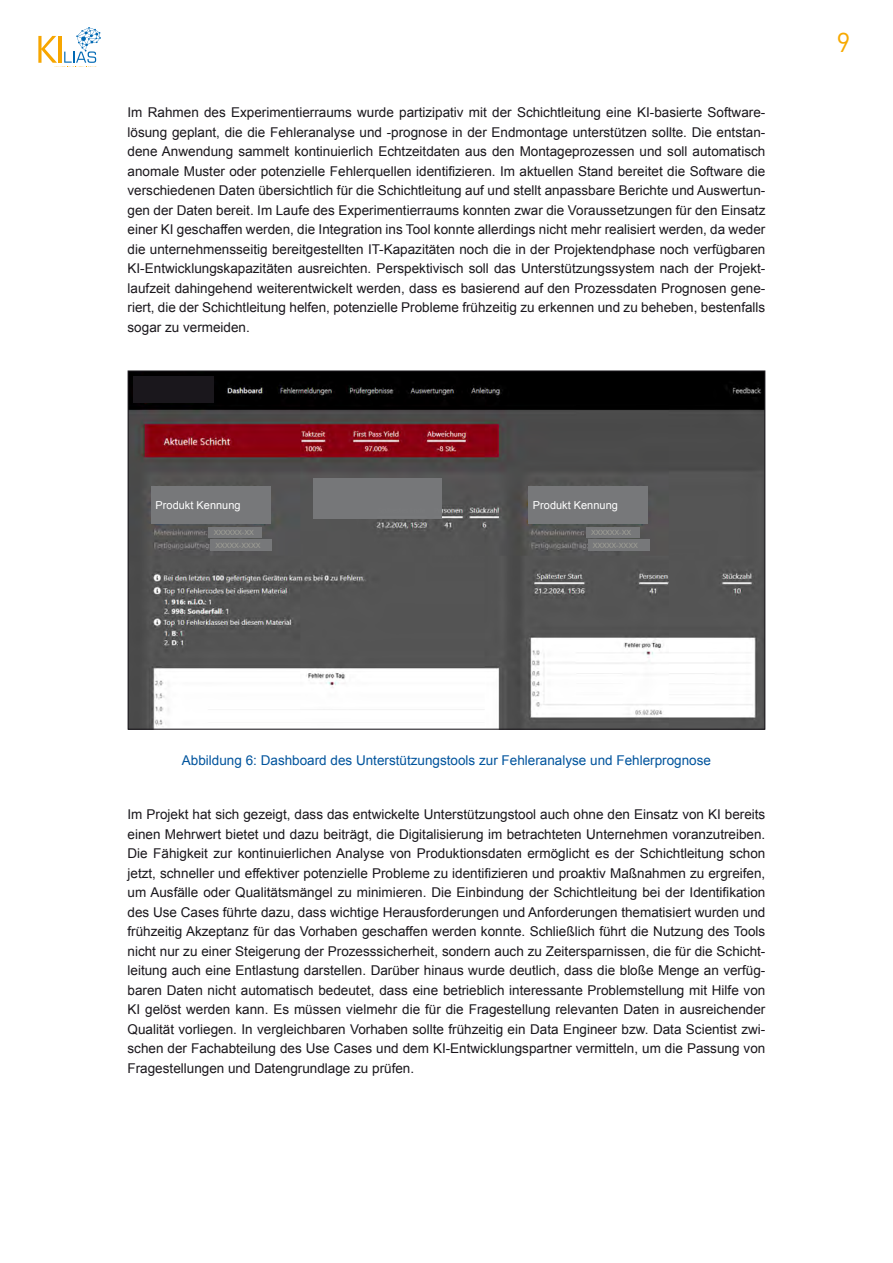
<style>
.page{position:relative;width:893px;height:1263px;background:#fff}
.page>*{position:absolute;margin:0;border:0;box-sizing:border-box;transform-origin:0 0}
.t1{font:27px "DIN";color:#f7a900}
.Fließ_Arial_9pt{font:13.5px/19.5px "Arial MT3";color:#1a171c;text-align:justify}
.BU{font:13.5px "Arial MT3";color:#00549d}
.t2{font:10.95px "Arial MT3";letter-spacing:.005em;color:#fff}
.t3{font:7.2px/12.6px "Arial MT3";letter-spacing:-.02em;color:#9f9f96}
.s1{font-family:"Arial MT2"}
</style>
<div class="page">
<hr style="left:59px;top:36px;width:3px;height:27px;background:#f7a600">
<svg style="left:38px;top:36px;width:20px;height:31px"></svg>
<svg style="left:64px;top:27px;width:37px;height:36px"></svg>
<img style="left:130px;top:372px;width:633px;height:356px">
<div style="left:209px;top:527px;width:53px;height:11px;background:#77787a"></div>
<div style="left:314px;top:478px;width:128px;height:41px;background:#77787a"></div>
<div style="left:211px;top:539px;width:61px;height:12px;background:#77787a"></div>
<div style="left:151px;top:487px;width:120px;height:37px;background:#77787a"></div>
<div style="left:586px;top:527px;width:53px;height:11px;background:#77787a"></div>
<div style="left:588px;top:539px;width:61px;height:12px;background:#77787a"></div>
<div style="left:528px;top:487px;width:120px;height:37px;background:#77787a"></div>
<div style="left:134px;top:376px;width:80px;height:27px;background:#1a171c"></div>
<p class="Fließ_Arial_9pt" style="left:128px;top:103px;width:639px">Im Rahmen des Experimentierraums wurde partizipativ mit der Schichtleitung eine KI-basierte Software&shy;lösung geplant, die die Fehleranalyse und -prognose in der Endmontage unterstützen sollte. Die entstan&shy;dene Anwendung sammelt kontinuierlich Echtzeitdaten aus den Montageprozessen und soll automatisch <span class="s1">anomale Muster oder potenzielle Fehlerquellen identifizieren. Im aktuellen Stand bereitet die Software die </span>verschiedenen Daten übersichtlich für die Schichtleitung auf und stellt anpassbare Berichte und Auswertun&shy;gen der Daten bereit. Im Laufe des Experimentierraums konnten zwar die Voraussetzungen für den Einsatz einer KI geschaffen werden, die Integration ins Tool konnte allerdings nicht mehr realisiert werden, da weder die unternehmensseitig bereitgestellten IT-Kapazitäten noch die in der Projektendphase noch verfügbaren KI-Entwicklungskapazitäten ausreichten. Perspektivisch soll das Unterstützungssystem nach der Projekt&shy;laufzeit dahingehend weiterentwickelt werden, dass es basierend auf den Prozessdaten Prognosen gene&shy;riert, die der Schichtleitung helfen, potenzielle Probleme frühzeitig zu erkennen und zu beheben, bestenfalls sogar zu vermeiden.</p>
<p class="t2" style="left:156px;top:498px;width:87px">Produkt Kennung</p>
<p class="t3" style="left:214px;top:526px;width:49px">XXXXXX-XX<br>XXXXX-XXXX</p>
<p class="t2" style="left:533px;top:498px;width:87px">Produkt Kennung</p>
<p class="t3" style="left:591px;top:526px;width:49px">XXXXXX-XX<br>XXXXX-XXXX</p>
<h1 class="t1" style="left:836px;top:25px;width:16px">9</h1>
<p class="BU" style="left:182px;top:752px;width:530px">Abbildung 6: Dashboard des Unterstützungstools zur Fehleranalyse und Fehlerprognose</p>
<p class="Fließ_Arial_9pt" style="left:128px;top:805px;width:639px">Im Projekt hat sich gezeigt, dass das entwickelte Unterstützungstool auch ohne den Einsatz von KI bereits einen Mehrwert bietet und dazu beiträgt, die Digitalisierung im betrachteten Unternehmen voranzutreiben.<br>Die Fähigkeit zur kontinuierlichen Analyse von Produktionsdaten ermöglicht es der Schichtleitung schon <span class="s1">jetzt, schneller und effektiver potenzielle Probleme zu identifizieren und proaktiv Maßnahmen zu ergreifen, um Ausfälle oder Qualitätsmängel zu minimieren. Die Einbindung der Schichtleitung bei der Identifikation </span>des Use Cases führte dazu, dass wichtige Herausforderungen und Anforderungen thematisiert wurden und frühzeitig Akzeptanz für das Vorhaben geschaffen werden konnte. Schließlich führt die Nutzung des Tools nicht nur zu einer Steigerung der Prozesssicherheit, sondern auch zu Zeitersparnissen, die für die Schicht&shy;leitung auch eine Entlastung darstellen. Darüber hinaus wurde deutlich, dass die bloße Menge an verfüg&shy;baren Daten nicht automatisch bedeutet, dass eine betrieblich interessante Problemstellung mit Hilfe von KI gelöst werden kann. Es müssen vielmehr die für die Fragestellung relevanten Daten in ausreichender Qualität vorliegen. In vergleichbaren Vorhaben sollte frühzeitig ein Data Engineer bzw. Data Scientist zwi&shy;schen der Fachabteilung des Use Cases und dem KI-Entwicklungspartner vermitteln, um die Passung von Fragestellungen und Datengrundlage zu prüfen.</p>
</div>
